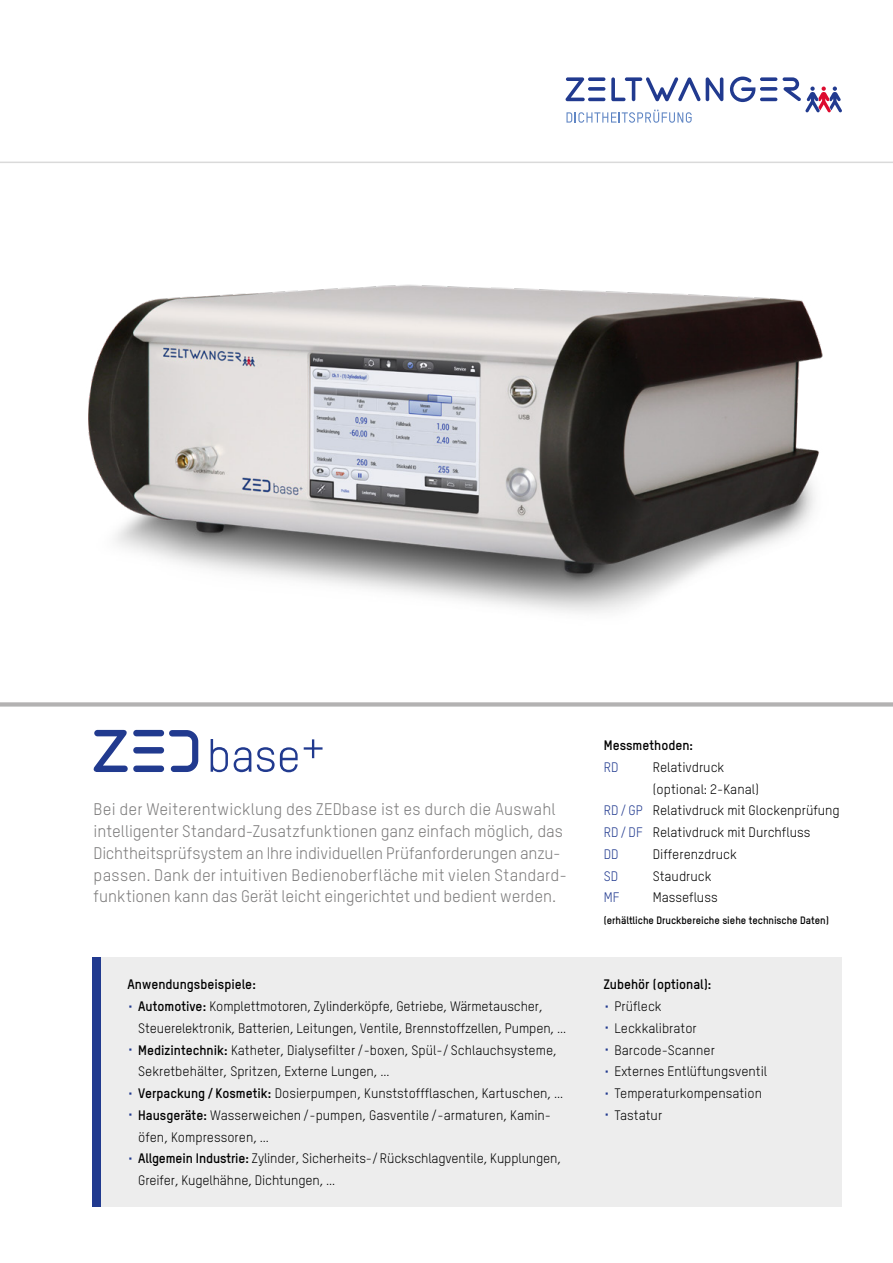
<style>
.page{position:relative;width:893px;height:1263px;background:#fff}
.page>*{position:absolute;margin:0;border:0;box-sizing:border-box;transform-origin:0 0}
.t1{font:16.5px/21.8px "TSTARPRO";color:#7c7b7b}
.t2{font:13.5px/21.8px "TSTARPRO";color:#000}
.t3{font:700 13.5px "TSTARPRO";color:#000}
.t4{font:13.5px "TSTARPRO";color:#213a8f}
.t5{font:700 10.5px "TSTARPRO";letter-spacing:-.005em;color:#000}
.s1{font-size:24px;color:#213a8f}
.s2{font-weight:700}
.s3{color:#213a8f}
</style>
<div class="page">
<div style="left:92px;top:957px;width:750px;height:250px;background:#ededed"></div>
<div style="left:92px;top:957px;width:9px;height:250px;background:#213a8f"></div>
<img style="left:88px;top:284px;width:735px;height:329px">
<svg style="left:0;top:702px;width:893px;height:5px"></svg>
<svg style="left:588px;top:77px;width:17px;height:4px"></svg>
<svg style="left:588px;top:87px;width:17px;height:4px"></svg>
<svg style="left:760px;top:77px;width:17px;height:4px"></svg>
<svg style="left:760px;top:87px;width:17px;height:4px"></svg>
<svg style="left:566px;top:110px;width:126px;height:13px"></svg>
<svg style="left:566px;top:77px;width:19px;height:24px"></svg>
<hr style="left:588px;top:98px;width:17px;height:3px;background:#213a8f;border-radius:2px">
<hr style="left:760px;top:98px;width:17px;height:3px;background:#213a8f;border-radius:2px">
<svg style="left:611px;top:77px;width:112px;height:24px"></svg>
<svg style="left:730px;top:77px;width:25px;height:25px"></svg>
<svg style="left:783px;top:77px;width:59px;height:35px"></svg>
<hr style="left:0;top:162px;width:893px;height:1px;background:#dadada">
<svg style="left:211px;top:739px;width:17px;height:33px"></svg>
<svg style="left:234px;top:747px;width:17px;height:25px"></svg>
<svg style="left:257px;top:747px;width:41px;height:25px"></svg>
<svg style="left:304px;top:739px;width:19px;height:19px"></svg>
<div style="left:133px;top:765px;width:31px;height:7px;background:#213a8f;border-radius:3px"></div>
<div style="left:133px;top:747px;width:31px;height:6px;background:#213a8f;border-radius:3px"></div>
<div style="left:133px;top:730px;width:31px;height:6px;background:#213a8f;border-radius:3px"></div>
<svg style="left:169px;top:730px;width:29px;height:42px"></svg>
<svg style="left:94px;top:730px;width:34px;height:42px"></svg>
<p class="t1" style="left:94px;top:798px;width:475px">Bei der Weiterentwicklung des ZEDbase ist es durch die Auswahl intelligenter Standard-Zusatzfunktionen ganz einfach möglich, das Dichtheitsprüfsystem an Ihre individuellen Prüfanforderungen anzu&shy;passen. Dank der intuitiven Bedienoberfläche mit vielen Standard&shy;funktionen kann das Gerät leicht eingerichtet und bedient werden.</p>
<p class="t3" style="left:128px;top:975px;width:130px">Anwendungsbeispiele:</p>
<p class="t2" style="left:128px;top:995px;width:417px"><span class="s1">·</span> <span class="s2">Automotive:</span> Komplettmotoren, Zylinderköpfe, Getriebe, Wärmetauscher,</p>
<p class="t2" style="left:138px;top:1017px;width:429px">Steuerelektronik, Batterien, Leitungen, Ventile, Brennstoffzellen, Pumpen, …</p>
<p class="t2" style="left:128px;top:1039px;width:431px"><span class="s1">·</span> <span class="s2">Medizintechnik:</span> Katheter, Dialysefilter /-boxen, Spül-/Schlauchsysteme,</p>
<p class="t2" style="left:138px;top:1060px;width:253px">Sekretbehälter, Spritzen, Externe Lungen, …</p>
<p class="t2" style="left:128px;top:1082px;width:437px"><span class="s1">·</span> <span class="s2">Verpackung/Kosmetik:</span> Dosierpumpen, Kunststoffflaschen, Kartuschen, …</p>
<p class="t2" style="left:128px;top:1104px;width:423px"><span class="s1">·</span> <span class="s2">Hausgeräte:</span> Wasserweichen/-pumpen, Gasventile/-armaturen, Kamin-</p>
<p class="t2" style="left:138px;top:1126px;width:132px">öfen, Kompressoren, …</p>
<p class="t2" style="left:128px;top:1147px;width:435px"><span class="s1">·</span> <span class="s2">Allgemein Industrie:</span> Zylinder, Sicherheits-/Rückschlagventile, Kupplungen,</p>
<p class="t2" style="left:138px;top:1169px;width:199px">Greifer, Kugelhähne, Dichtungen, …</p>
<p class="t3" style="left:604px;top:736px;width:91px">Messmethoden:</p>
<p class="t4" style="left:604px;top:759px;width:16px">RD</p>
<p class="t2" style="left:653px;top:756px;width:73px">Relativdruck</p>
<p class="t2" style="left:653px;top:778px;width:108px">(optional: 2-Kanal)</p>
<p class="t2" style="left:604px;top:799px;width:238px"><span class="s3">RD/GP</span> Relativdruck mit Glockenprüfung</p>
<p class="t2" style="left:604px;top:821px;width:208px"><span class="s3">RD/DF</span> Relativdruck mit Durchfluss</p>
<p class="t4" style="left:604px;top:846px;width:16px">DD</p>
<p class="t2" style="left:653px;top:843px;width:86px">Differenzdruck</p>
<p class="t4" style="left:604px;top:868px;width:16px">SD</p>
<p class="t2" style="left:653px;top:865px;width:60px">Staudruck</p>
<p class="t4" style="left:604px;top:889px;width:17px">MF</p>
<p class="t2" style="left:653px;top:886px;width:66px">Massefluss</p>
<p class="t5" style="left:604px;top:913px;width:227px">(erhältliche Druckbereiche siehe technische Daten)</p>
<p class="t2" style="left:604px;top:973px;width:165px"><span class="s2">Zubehör (optional):<br></span><span class="s1">·</span> Prüfleck<br><span class="s1">·</span> Leckkalibrator<br><span class="s1">·</span> Barcode-Scanner<br><span class="s1">·</span> Externes Entlüftungsventil <span class="s1">·</span> Temperaturkompensation <span class="s1">·</span> Tastatur</p>
</div>
